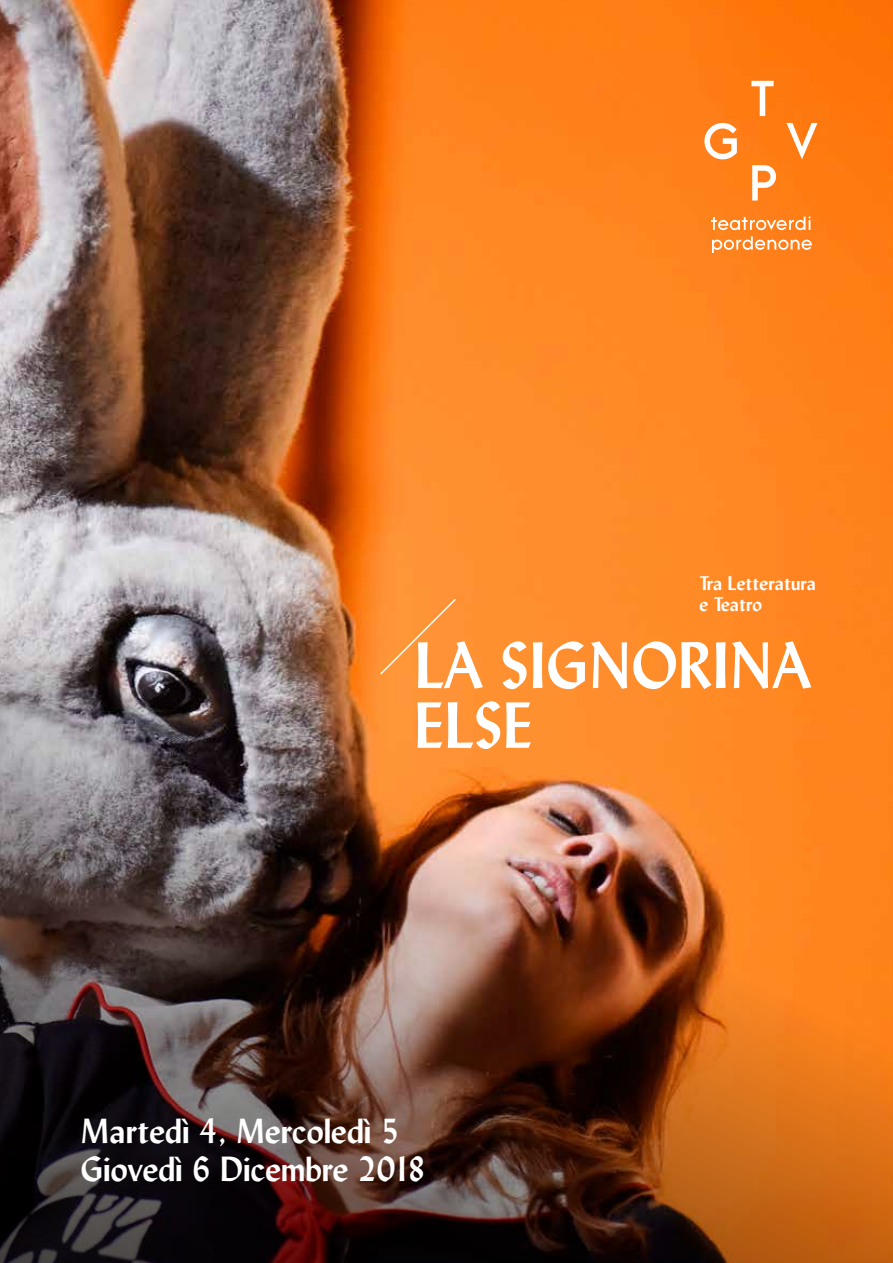
<style>
.page{position:relative;width:893px;height:1263px;background:#fff}
.page>*{position:absolute;margin:0;border:0;box-sizing:border-box;transform-origin:0 0}
.t1{font:700 64.5px/60px "Lydian BT";color:#fff}
.t2{font:700 34.5px/37.5px "Lydian BT";color:#fff}
.t3{font:700 19.5px/21px "Lydian BT";color:#fff}
</style>
<div class="page">
<img style="left:0;top:0;width:893px;height:1263px">
<div style="left:379px;top:597px;width:78px;height:79px;background:#ff9536"></div>
<svg style="left:712px;top:236px;width:100px;height:17px;background:#fea056"></svg>
<svg style="left:711px;top:216px;width:100px;height:14px"></svg>
<svg style="left:751px;top:81px;width:23px;height:35px"></svg>
<svg style="left:752px;top:165px;width:24px;height:35px"></svg>
<svg style="left:704px;top:123px;width:33px;height:36px"></svg>
<svg style="left:786px;top:123px;width:31px;height:36px"></svg>
<p class="t3" style="left:699px;top:573px;width:118px">Tra Letteratura e Teatro</p>
<h1 class="t1" style="left:414px;top:635px;width:398px">LA SIGNORINA<br>ELSE</h1>
<p class="t2" style="left:81px;top:1112px;width:347px">Martedì 4, Mercoledì 5<br>Giovedì 6 Dicembre 2018</p>
</div>
